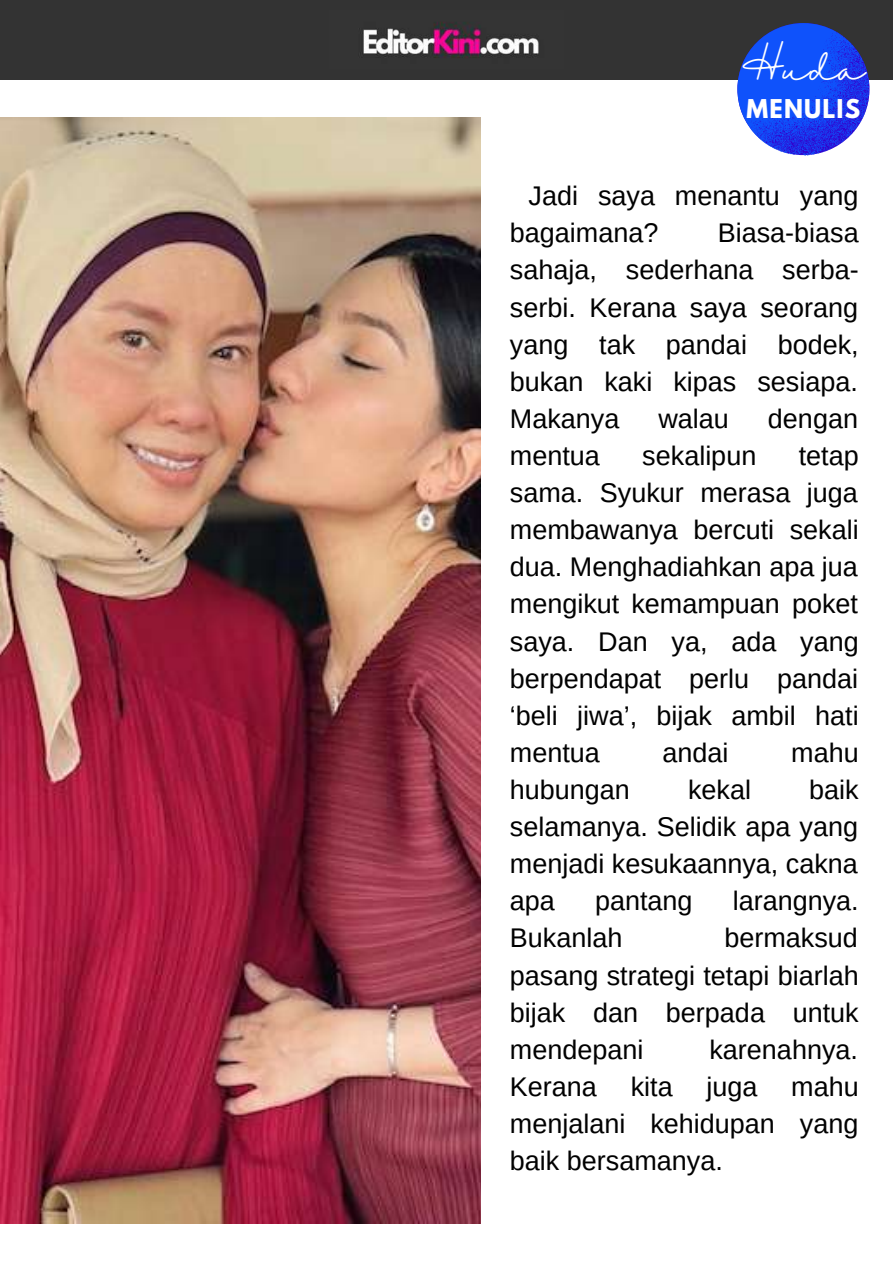
<style>
.page{position:relative;width:893px;height:1264px;background:#fff}
.page>*{position:absolute;margin:0;border:0;box-sizing:border-box;transform-origin:0 0}
.t1{font:32.1px "Halimun";color:#fff}
.t2{font:27px/37px "Arimo";color:#000;text-align:justify}
.t3{font:700 22.95px "League Spartan";letter-spacing:.05em;color:#fff}
</style>
<div class="page">
<img style="left:0;top:117px;width:480px;height:1106px">
<div style="left:0;top:0;width:892px;height:80px;background:#333"></div>
<img style="left:363px;top:22px;width:176px;height:36px">
<svg style="left:737px;top:23px;width:132px;height:132px"></svg>
<p class="t1" style="left:741px;top:50px;width:126px">Huda</p>
<p class="t3" style="left:746px;top:98px;width:115px">MENULIS</p>
<p class="t2" style="left:510px;top:177px;width:350px;text-indent:19px">Jadi saya menantu yang bagaimana?</p>
<p class="t2" style="left:510px;top:214px;width:350px;text-indent:208px">Biasa-biasa sahaja, sederhana serba&shy;serbi. Kerana saya seorang yang tak pandai bodek, bukan kaki kipas sesiapa.<br>Makanya</p>
<p class="t2" style="left:658px;top:400px;width:72px">walau</p>
<p class="t2" style="left:767px;top:400px;width:91px">dengan</p>
<p class="t2" style="left:510px;top:437px;width:91px">mentua</p>
<p class="t2" style="left:642px;top:437px;width:115px">sekalipun</p>
<p class="t2" style="left:510px;top:437px;width:350px;text-indent:289px">tetap sama. Syukur merasa juga membawanya bercuti sekali dua. Menghadiahkan apa jua mengikut kemampuan poket saya. Dan ya, ada yang berpendapat perlu pandai ‘beli jiwa’, bijak ambil hati mentua</p>
<p class="t2" style="left:662px;top:734px;width:67px">andai</p>
<p class="t2" style="left:791px;top:734px;width:69px">mahu</p>
<p class="t2" style="left:510px;top:771px;width:350px;text-indent:299px">baik selamanya. Selidik apa yang menjadi kesukaannya, cakna apa</p>
<p class="t2" style="left:510px;top:771px;width:121px">hubungan</p>
<p class="t2" style="left:688px;top:771px;width:64px">kekal</p>
<p class="t2" style="left:595px;top:882px;width:99px">pantang</p>
<p class="t2" style="left:732px;top:882px;width:127px">larangnya.</p>
<p class="t2" style="left:510px;top:919px;width:114px">Bukanlah</p>
<p class="t2" style="left:510px;top:919px;width:350px;text-indent:214px">bermaksud pasang strategi tetapi biarlah bijak dan berpada untuk mendepani</p>
<p class="t2" style="left:709px;top:1030px;width:150px">karenahnya.</p>
<p class="t2" style="left:510px;top:1067px;width:350px;text-indent:281px">mahu menjalani kehidupan yang baik bersamanya.</p>
<p class="t2" style="left:510px;top:1067px;width:88px">Kerana</p>
<p class="t2" style="left:630px;top:1067px;width:43px">kita</p>
<p class="t2" style="left:706px;top:1067px;width:52px">juga</p>
</div>
